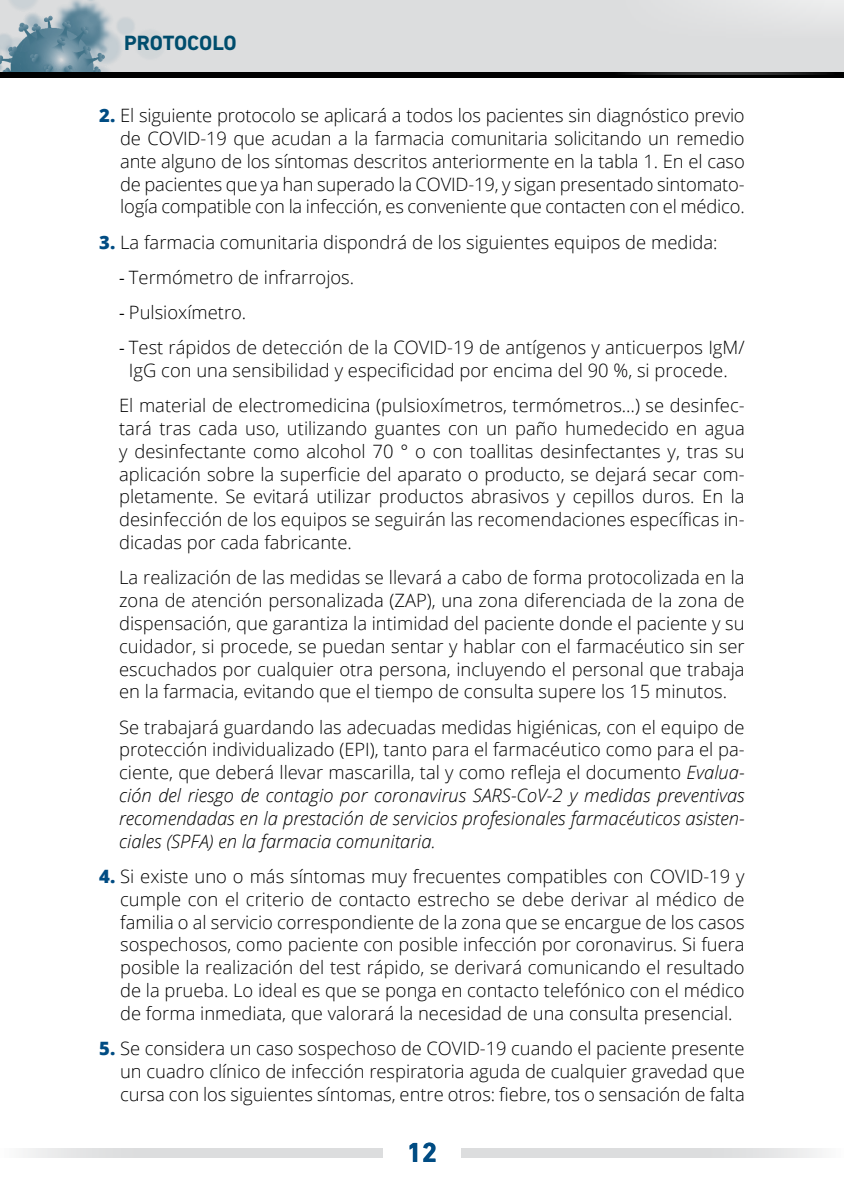
<style>
.page{position:relative;width:844px;height:1191px;background:#fff}
.page>*{position:absolute;margin:0;border:0;box-sizing:border-box;transform-origin:0 0}
.t1{font:700 28px "DIN Next LT Pro";color:#004c83}
.t2{font:700 21px "DIN Next LT Pro";color:#004d6d}
.t3{font:300 18.38px/22.8px "Open Sans";color:#000;text-align:justify}
.s1{font-weight:800;color:#004c83}
.s2{font-family:"Calibri";font-weight:400}
.s3{font-style:italic}
</style>
<div class="page">
<div style="left:0;top:0;width:843px;height:74px;background:#dcddde"></div>
<img style="left:0;top:0;width:162px;height:72px">
<svg style="left:0;top:72px;width:843px;height:5px;background:#050505"></svg>
<svg style="left:461px;top:1148px;width:361px;height:9px;background:#dedfe0"></svg>
<svg style="left:23px;top:1148px;width:359px;height:9px;background:#dfdfe0"></svg>
<p class="t2" style="left:124px;top:30px;width:114px">PROTOCOLO</p>
<p class="t3" style="left:120px;top:104px;width:626px;text-indent:-21px"><span class="s1">2.</span> El siguiente protocolo se aplicará a todos los pacientes sin diagnóstico previo de COVID-19 que acudan a la farmacia comunitaria solicitando un remedio ante alguno de los síntomas descritos anteriormente en la tabla 1. En el caso de pacientes que ya han superado la COVID-19, y sigan presentado sintomato&shy;logía compatible con la infección, es conveniente que contacten con el médico.</p>
<p class="t3" style="left:99px;top:230px;width:619px"><span class="s1">3.</span> La farmacia comunitaria dispondrá de los siguientes equipos de medida:</p>
<p class="t3" style="left:119px;top:265px;width:236px"><span class="s2">-</span> Termómetro de infrarrojos.</p>
<p class="t3" style="left:119px;top:300px;width:129px"><span class="s2">-</span> Pulsioxímetro.</p>
<p class="t3" style="left:119px;top:336px;width:627px;text-align:center"><span class="s2">-</span> Test rápidos de detección de la COVID-19 de antígenos y anticuerpos IgM/<br>IgG con una sensibilidad y especificidad por encima del 90 %, si procede.</p>
<p class="t3" style="left:119px;top:394px;width:627px">El material de electromedicina (pulsioxímetros, termómetros…) se desinfec&shy;tará tras cada uso, utilizando guantes con un paño humedecido en agua y desinfectante como alcohol 70 ° o con toallitas desinfectantes y, tras su aplicación sobre la superficie del aparato o producto, se dejará secar com&shy;pletamente. Se evitará utilizar productos abrasivos y cepillos duros. En la desinfección de los equipos se seguirán las recomendaciones específicas in&shy;dicadas por cada fabricante.</p>
<p class="t3" style="left:119px;top:566px;width:627px">La realización de las medidas se llevará a cabo de forma protocolizada en la zona de atención personalizada (ZAP), una zona diferenciada de la zona de dispensación, que garantiza la intimidad del paciente donde el paciente y su cuidador, si procede, se puedan sentar y hablar con el farmacéutico sin ser escuchados por cualquier otra persona, incluyendo el personal que trabaja en la farmacia, evitando que el tiempo de consulta supere los 15 minutos.</p>
<p class="t3" style="left:119px;top:715px;width:627px">Se trabajará guardando las adecuadas medidas higiénicas, con el equipo de protección individualizado (EPI), tanto para el farmacéutico como para el pa&shy;ciente, que deberá llevar mascarilla, tal y como refleja el documento <span class="s3">Evalua&shy;ción del riesgo de contagio por coronavirus SARS-CoV-2 y medidas preventivas recomendadas en la prestación de servicios profesionales farmacéuticos asisten&shy;ciales (SPFA) en la farmacia comunitaria.</span></p>
<p class="t3" style="left:120px;top:864px;width:626px;text-indent:-21px"><span class="s1">4.</span> Si existe uno o más síntomas muy frecuentes compatibles con COVID-19 y cumple con el criterio de contacto estrecho se debe derivar al médico de familia o al servicio correspondiente de la zona que se encargue de los casos sospechosos, como paciente con posible infección por coronavirus. Si fuera posible la realización del test rápido, se derivará comunicando el resultado de la prueba. Lo ideal es que se ponga en contacto telefónico con el médico de forma inmediata, que valorará la necesidad de una consulta presencial.</p>
<p class="t3" style="left:120px;top:1036px;width:626px;text-indent:-21px"><span class="s1">5.</span> Se considera un caso sospechoso de COVID-19 cuando el paciente presente un cuadro clínico de infección respiratoria aguda de cualquier gravedad que cursa con los siguientes síntomas, entre otros: fiebre, tos o sensación de falta</p>
<h1 class="t1" style="left:406px;top:1136px;width:33px">12</h1>
</div>
